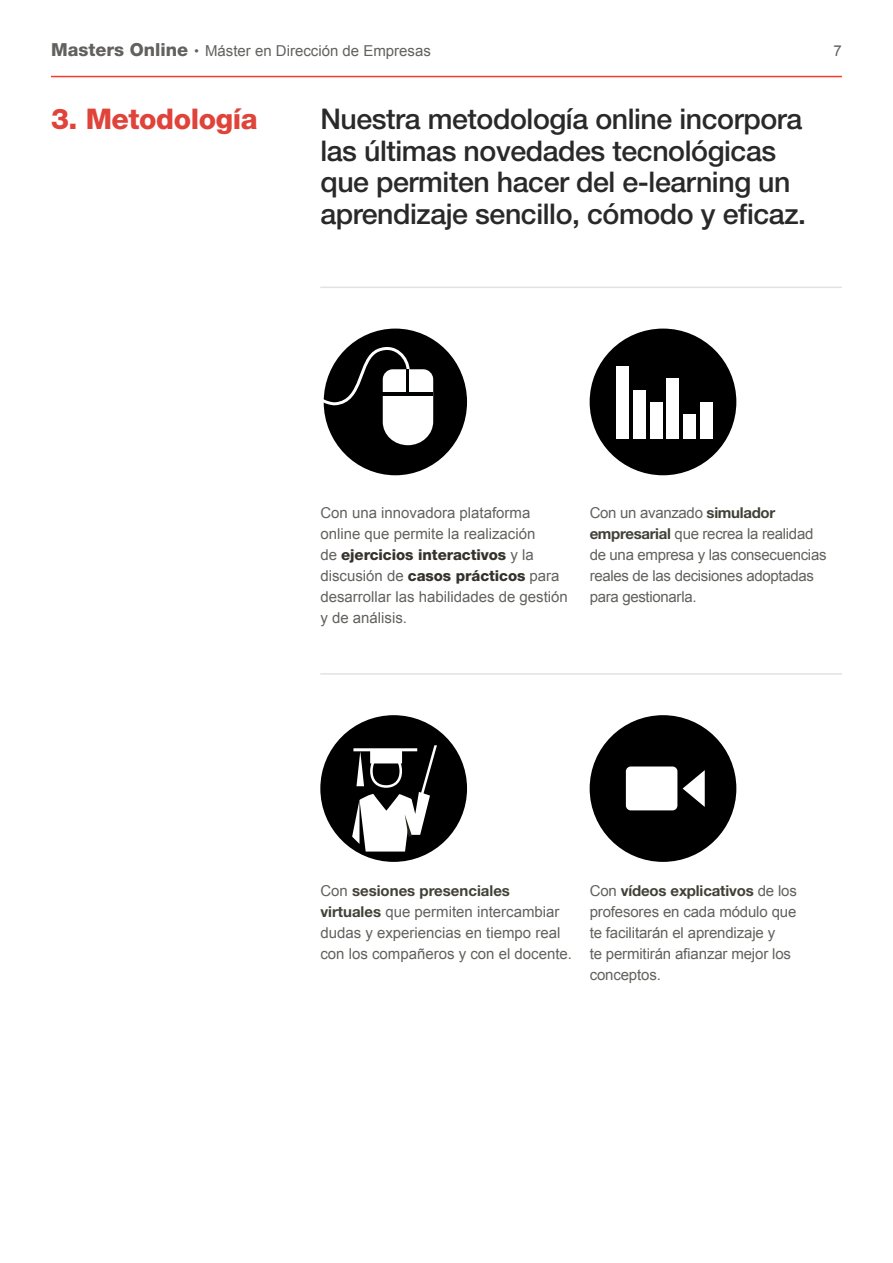
<style>
.page{position:relative;width:893px;height:1263px;background:#fff}
.page>*{position:absolute;margin:0;border:0;box-sizing:border-box;transform-origin:0 0}
.t1{font:500 28.5px/31.5px "Helvetica Neue LT Std";letter-spacing:-.015em;color:#292929}
.t2{font:800 28.5px "Helvetica Neue LT Std";letter-spacing:-.015em;color:#df433a}
.t3{font:15px/21px "Arial";color:#62615d}
.t4{font:15px/21px "Arial";letter-spacing:-.02em;color:#62615d}
.t5{font:700 15px "Helvetica Neue LT Std";letter-spacing:-.005em;color:#424138}
.t6{font:800 15px "Helvetica Neue LT Std";letter-spacing:-.005em;color:#34322b}
.s1{font-family:"Helvetica Neue LT Std";font-weight:800;font-size:18px}
.s2{font-family:"Arial";font-weight:400;color:#62615d}
.s3{font-family:"Helvetica Neue LT Std";font-weight:800;color:#34322b}
.s4{font-family:"Helvetica Neue LT Std";font-weight:700;color:#424138}
</style>
<div class="page">
<hr style="left:51px;top:76px;width:791px;height:1px;background:#f83a2b">
<div style="left:590px;top:715px;width:146px;height:147px;background:#000;border-radius:50%"></div>
<div style="left:626px;top:766px;width:51px;height:44px;background:#fff;border-radius:5px"></div>
<svg style="left:683px;top:770px;width:22px;height:37px"></svg>
<div style="left:320px;top:715px;width:147px;height:147px;background:#000;border-radius:50%"></div>
<svg style="left:352px;top:745px;width:85px;height:106px"></svg>
<div style="left:590px;top:329px;width:146px;height:146px;background:#000;border-radius:50%"></div>
<div style="left:617px;top:366px;width:12px;height:73px;background:#fff"></div>
<div style="left:633px;top:390px;width:12px;height:49px;background:#fff"></div>
<div style="left:650px;top:403px;width:12px;height:36px;background:#fff"></div>
<div style="left:667px;top:378px;width:12px;height:61px;background:#fff"></div>
<div style="left:683px;top:415px;width:13px;height:24px;background:#fff"></div>
<div style="left:700px;top:403px;width:12px;height:36px;background:#fff"></div>
<div style="left:324px;top:329px;width:143px;height:146px;background:#000;border-radius:50%"></div>
<svg style="left:323px;top:343px;width:110px;height:102px"></svg>
<hr style="left:406px;top:369px;width:3px;height:23px;background:#000101">
<hr style="left:320px;top:287px;width:522px;height:1px;background:#e2e2e2">
<hr style="left:320px;top:673px;width:522px;height:2px;background:#e2e2e2">
<p class="t3" style="left:51px;top:40px;width:381px"><span class="s1">Masters Online ·</span> Máster en Dirección de Empresas</p>
<p class="t3" style="left:834px;top:40px;width:10px">7</p>
<h1 class="t2" style="left:51px;top:102px;width:208px">3. Metodología</h1>
<h1 class="t1" style="left:320px;top:103px;width:483px">Nuestra metodología online incorpora las últimas novedades tecnológicas que permiten hacer del e-learning un aprendizaje sencillo, cómodo y eficaz.</h1>
<p class="t3" style="left:320px;top:502px;width:217px">Con una innovadora plataforma online que permite la realización</p>
<p class="t6" style="left:320px;top:545px;width:215px"><span class="s2">de</span> ejercicios interactivos <span class="s2">y la</span></p>
<p class="t3" style="left:320px;top:565px;width:249px">discusión de <span class="s3">casos prácticos</span> para desarrollar las habilidades de gestión y de análisis.</p>
<p class="t4" style="left:590px;top:502px;width:238px">Con un avanzado <span class="s4">simulador empresarial</span> que recrea la realidad de una empresa y las consecuencias reales de las decisiones adoptadas para gestionarla.</p>
<p class="t5" style="left:320px;top:881px;width:191px"><span class="s2">Con</span> sesiones presenciales</p>
<p class="t3" style="left:320px;top:901px;width:253px"><span class="s4">virtuales</span> que permiten intercambiar dudas y experiencias en tiempo real con los compañeros y con el docente.</p>
<p class="t5" style="left:590px;top:881px;width:209px"><span class="s2">Con</span> vídeos explicativos <span class="s2">de los</span></p>
<p class="t3" style="left:590px;top:901px;width:208px">profesores en cada módulo que te facilitarán el aprendizaje y<br>te permitirán afianzar mejor los conceptos.</p>
</div>
